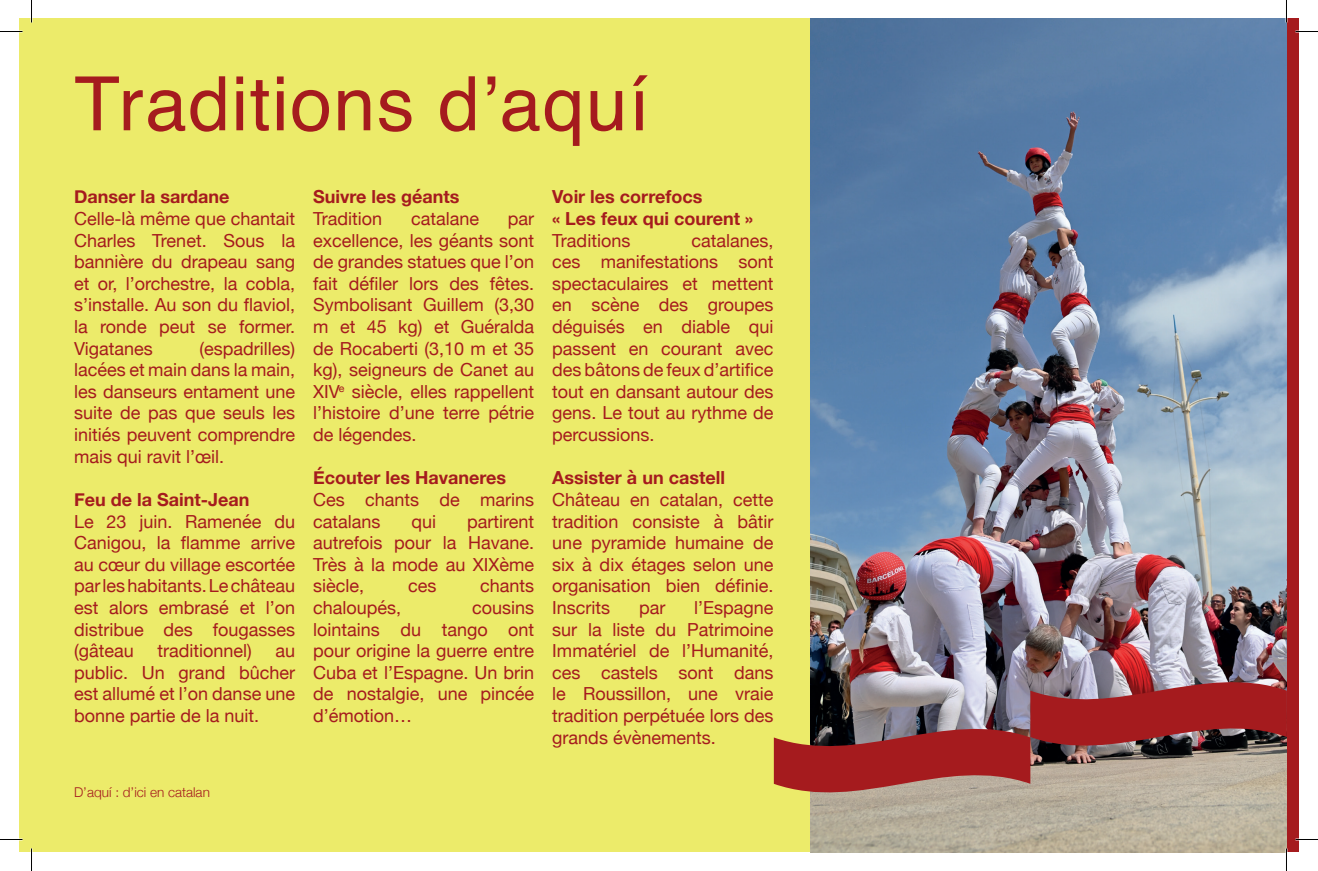
<style>
.page{position:relative;width:1318px;height:871px;background:#fff}
.page>*{position:absolute;margin:0;border:0;box-sizing:border-box;transform-origin:0 0}
.t1{font:75px "Helvetica";letter-spacing:.02em;color:#a51b1e}
.t2{font:18px/21.6px "Helvetica Neue";color:#a51b1e;text-align:justify}
.t3{font:700 18px/21.6px "Helvetica Neue";color:#a51b1e}
.t4{font:300 13.5px "Helvetica Neue";color:#a51b1e}
</style>
<div class="page">
<div style="left:1286px;top:19px;width:13px;height:833px;background:#a51b1e"></div>
<div style="left:19px;top:19px;width:1267px;height:833px;background:#eceb6a"></div>
<img style="left:810px;top:19px;width:476px;height:833px">
<svg style="left:773px;top:661px;width:513px;height:152px;background:#9d6d65"></svg>
<hr style="left:0;top:838px;width:22px;height:2px;background:#fff">
<hr style="left:1295px;top:838px;width:22px;height:2px;background:#fff">
<hr style="left:1285px;top:0;width:2px;height:23px;background:#fff">
<hr style="left:1285px;top:848px;width:2px;height:23px;background:#fff">
<svg style="left:0;top:31px;width:22px;height:1px"></svg>
<svg style="left:1295px;top:31px;width:22px;height:1px"></svg>
<svg style="left:0;top:839px;width:22px;height:1px"></svg>
<svg style="left:1295px;top:839px;width:22px;height:1px"></svg>
<svg style="left:31px;top:0;width:1px;height:23px"></svg>
<svg style="left:31px;top:848px;width:1px;height:23px"></svg>
<svg style="left:1286px;top:0;width:1px;height:23px"></svg>
<svg style="left:1286px;top:848px;width:1px;height:23px"></svg>
<h1 class="t1" style="left:74px;top:46px;width:577px">Traditions d’aquí</h1>
<p class="t3" style="left:74px;top:187px;width:157px">Danser la sardane</p>
<p class="t2" style="left:74px;top:209px;width:223px">Celle-là même que chantait Charles Trenet. Sous la bannière du drapeau sang et or, l’orchestre, la cobla, s’installe. Au son du flaviol, la ronde peut se former.<br>Vigatanes</p>
<p class="t2" style="left:74px;top:338px;width:223px;text-indent:125px">(espadrilles) lacées et main dans la main, les danseurs entament une suite de pas que seuls les initiés peuvent comprendre mais qui ravit l’œil.</p>
<p class="t3" style="left:74px;top:489px;width:177px">Feu de la Saint-Jean</p>
<p class="t2" style="left:74px;top:511px;width:223px">Le 23 juin. Ramenée du Canigou, la flamme arrive au cœur du village escortée par les habitants. Le château est alors embrasé et l’on distribue des fougasses (gâteau</p>
<p class="t2" style="left:157px;top:641px;width:96px">traditionnel)</p>
<p class="t2" style="left:74px;top:641px;width:223px;text-indent:201px">au public. Un grand bûcher est allumé et l’on danse une bonne partie de la nuit.</p>
<p class="t4" style="left:74px;top:781px;width:137px">D’aquí : d’ici en catalan</p>
<p class="t3" style="left:313px;top:187px;width:148px">Suivre les géants</p>
<p class="t2" style="left:313px;top:209px;width:71px">Tradition</p>
<p class="t2" style="left:411px;top:209px;width:70px">catalane</p>
<p class="t2" style="left:313px;top:209px;width:223px;text-indent:195px">par excellence, les géants sont de grandes statues que l’on fait défiler lors des fêtes.<br>Symbolisant Guillem (3,30 m et 45 kg) et Guéralda de Rocaberti (3,10 m et 35 kg), seigneurs de Canet au XIV<sup>e</sup> siècle, elles rappellent l’histoire d’une terre pétrie de légendes.</p>
<p class="t3" style="left:313px;top:467px;width:195px">Écouter les Havaneres</p>
<p class="t2" style="left:313px;top:490px;width:223px">Ces chants de marins catalans</p>
<p class="t2" style="left:313px;top:511px;width:223px;text-indent:154px">partirent autrefois pour la Havane.<br>Très à la mode au XIXème siècle,</p>
<p class="t2" style="left:411px;top:511px;width:26px">qui</p>
<p class="t2" style="left:408px;top:576px;width:30px">ces</p>
<p class="t2" style="left:480px;top:576px;width:56px">chants</p>
<p class="t2" style="left:313px;top:598px;width:90px">chaloupés,</p>
<p class="t2" style="left:313px;top:598px;width:223px;text-indent:159px">cousins lointains du tango ont pour origine la guerre entre Cuba et l’Espagne. Un brin de nostalgie, une pincée d’émotion…</p>
<p class="t3" style="left:552px;top:187px;width:202px">Voir les correfocs<br>« Les feux qui courent »</p>
<p class="t2" style="left:552px;top:230px;width:80px">Traditions</p>
<p class="t2" style="left:552px;top:230px;width:223px;text-indent:139px">catalanes, ces manifestations sont spectaculaires et mettent en scène des groupes déguisés en diable qui passent en courant avec des bâtons de feux d’artifice tout en dansant autour des gens. Le tout au rythme de percussions.</p>
<p class="t3" style="left:552px;top:467px;width:174px">Assister à un castell</p>
<p class="t2" style="left:552px;top:490px;width:223px">Château en catalan, cette tradition consiste à bâtir une pyramide humaine de six à dix étages selon une organisation bien définie.<br>Inscrits</p>
<p class="t2" style="left:552px;top:598px;width:223px;text-indent:142px">l’Espagne sur la liste du Patrimoine Immatériel de l’Humanité, ces castels sont dans le Roussillon, une vraie tradition perpétuée lors des grands évènements.</p>
<p class="t2" style="left:639px;top:598px;width:28px">par</p>
</div>
